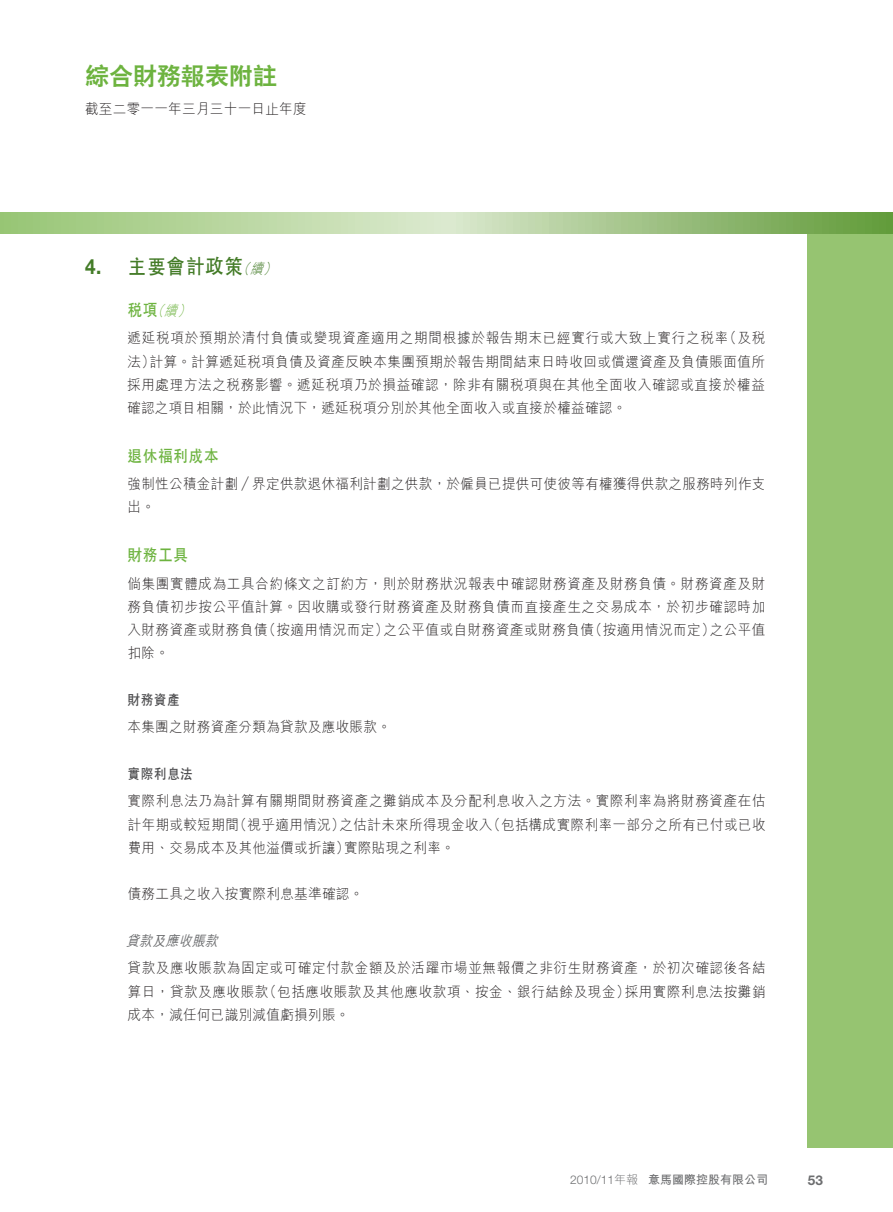
<style>
.page{position:relative;width:893px;height:1212px;background:#fff}
.page>*{position:absolute;margin:0;border:0;box-sizing:border-box;transform-origin:0 0}
.t1{font:24px "C Hei 2 HK Xbold E Ten B5 H";color:#6db33f}
.t2{font:21px "C Hei 2 HK Bold E Ten B5 H";letter-spacing:.025em;color:#437b27;scale:.9 1}
.t3{font:16.5px "C Hei 2 HK Bold E Ten B5 H";letter-spacing:.025em;color:#6db33f;scale:.9 1}
.t4{font:14.25px/23.2px "M Hei HK Light E Ten B5 H";letter-spacing:.025em;color:#231f20;text-align:justify;scale:.95 1}
.t5{font:14.25px/27.6px "M Hei HK Light E Ten B5 H";letter-spacing:.06em;color:#231f20;scale:.95 1}
.t6{font:14.25px "C Hei 2 HK Bold E Ten B5 H";letter-spacing:.025em;color:#4c4c4e;scale:.9 1}
.t7{font:italic 14.25px "M Hei HK Medium E Ten B5 H";color:#6d6e70;scale:.9 1}
.t8{font:700 13.5px "Helvetica Neue LT Std";color:#6d6e70}
.t9{font:12px "M Hei HK Bold E Ten B5 H";color:#6d6e70}
.s1{font-family:"Helvetica Neue LT Std";font-weight:700}
.s2{font-family:"M Hei HK Light E Ten B5 H";font-style:italic;font-size:14.25px}
.s3{font-family:"C Hei 2 HK Bold E Ten B5 H";font-size:16.5px;color:#6db33f}
.s4{font-style:italic;color:#6db33f}
.s5{font-family:"Helvetica Neue LT Std";font-weight:300}
.s6{font-family:"M Hei HK Light E Ten B5 H"}
</style>
<div class="page">
<div style="left:808px;top:216px;width:85px;height:932px;background:#96c471"></div>
<svg style="left:0;top:213px;width:893px;height:21px;background:#aacb90"></svg>
<h1 class="t1" style="left:85px;top:67px;width:193px">綜合財務報表附註</h1>
<p class="t4" style="left:85px;top:99px;width:235px">截至二零一一年三月三十一日止年度</p>
<h2 class="t2" style="left:85px;top:258px;width:217px"><span class="s1">4.</span> 主要會計政策<span class="s2">（續）</span></h2>
<p class="t5" style="left:128px;top:298px;width:673px"><span class="s3">稅項</span><span class="s4">（續）<br></span>遞延稅項於預期於清付負債或變現資產適用之期間根據於報告期末已經實行或大致上實行之稅率（及稅</p>
<p class="t4" style="left:127px;top:351px;width:673px">法）計算。計算遞延稅項負債及資產反映本集團預期於報告期間結束日時收回或償還資產及負債賬面值所採用處理方法之稅務影響。遞延稅項乃於損益確認，除非有關稅項與在其他全面收入確認或直接於權益確認之項目相關，於此情況下，遞延稅項分別於其他全面收入或直接於權益確認。</p>
<p class="t3" style="left:128px;top:449px;width:103px">退休福利成本</p>
<p class="t4" style="left:128px;top:474px;width:673px">強制性公積金計劃／界定供款退休福利計劃之供款，於僱員已提供可使彼等有權獲得供款之服務時列作支出。</p>
<p class="t3" style="left:128px;top:548px;width:69px">財務工具</p>
<p class="t4" style="left:127px;top:573px;width:673px">倘集團實體成為工具合約條文之訂約方，則於財務狀況報表中確認財務資產及財務負債。財務資產及財務負債初步按公平值計算。因收購或發行財務資產及財務負債而直接產生之交易成本，於初步確認時加入財務資產或財務負債（按適用情況而定）之公平值或自財務資產或財務負債（按適用情況而定）之公平值扣除。</p>
<p class="t6" style="left:128px;top:694px;width:60px">財務資產</p>
<p class="t4" style="left:128px;top:717px;width:279px">本集團之財務資產分類為貸款及應收賬款。</p>
<p class="t6" style="left:128px;top:768px;width:74px">實際利息法</p>
<p class="t4" style="left:128px;top:791px;width:673px">實際利息法乃為計算有關期間財務資產之攤銷成本及分配利息收入之方法。實際利率為將財務資產在估計年期或較短期間（視乎適用情況）之估計未來所得現金收入（包括構成實際利率一部分之所有已付或已收費用、交易成本及其他溢價或折讓）實際貼現之利率。</p>
<p class="t4" style="left:128px;top:884px;width:249px">債務工具之收入按實際利息基準確認。</p>
<p class="t7" style="left:126px;top:935px;width:107px">貸款及應收賬款</p>
<p class="t4" style="left:128px;top:958px;width:673px">貸款及應收賬款為固定或可確定付款金額及於活躍市場並無報價之非衍生財務資產，於初次確認後各結算日，貸款及應收賬款（包括應收賬款及其他應收款項、按金、銀行結餘及現金）採用實際利息法按攤銷成本，減任何已識別減值虧損列賬。</p>
<p class="t9" style="left:570px;top:1175px;width:200px"><span class="s5">2010/11</span><span class="s6">年報</span> 意馬國際控股有限公司</p>
<p class="t8" style="left:808px;top:1175px;width:17px">53</p>
</div>
